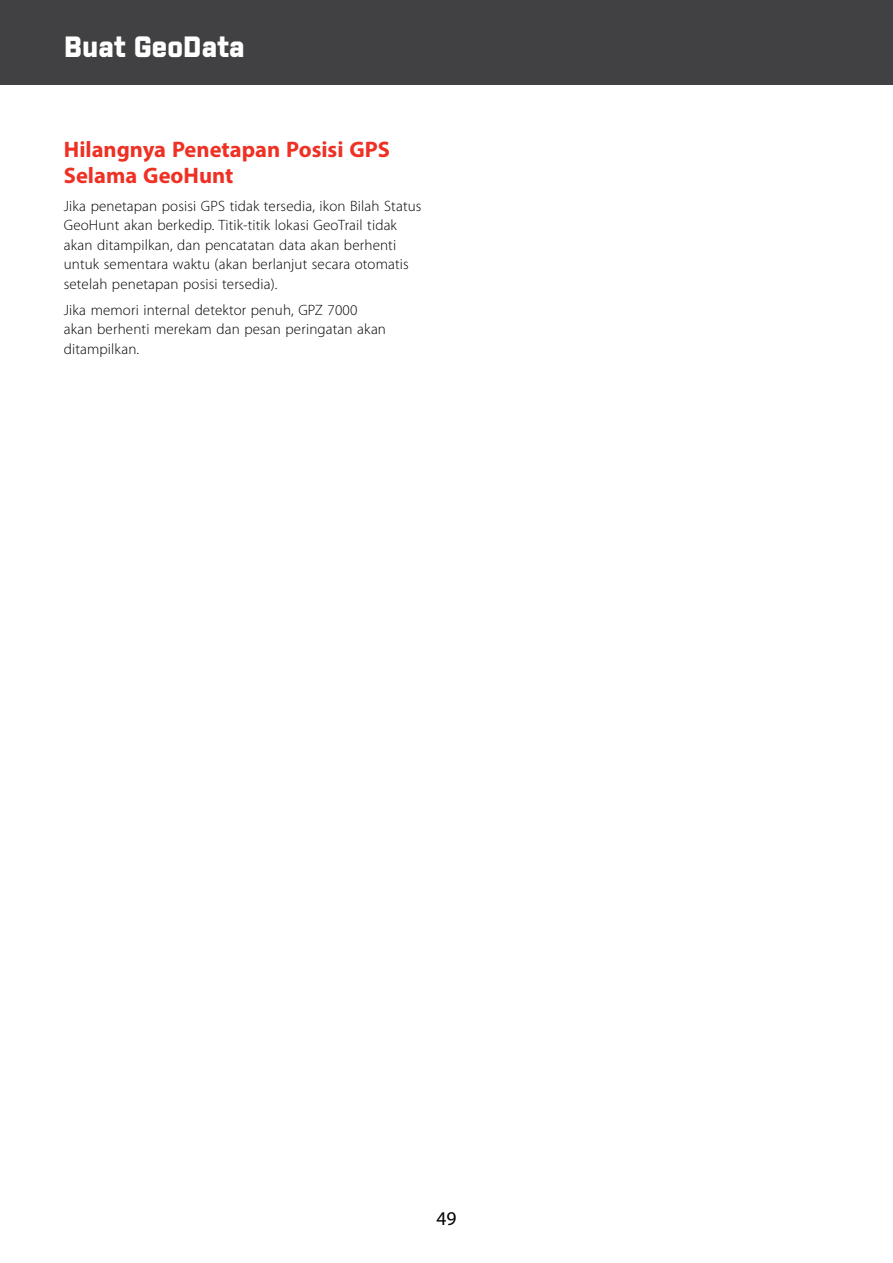
<style>
.page{position:relative;width:893px;height:1263px;background:#fff}
.page>*{position:absolute;margin:0;border:0;box-sizing:border-box;transform-origin:0 0}
.t1{font:900 28.5px "Industry";color:#fff}
.t2{font:700 22.5px/25.5px "Myriad Pro";color:#ee3124}
.t3{font:19.5px "Myriad Pro";color:#000}
.t4{font:300 15px/19.5px "Myriad Pro";letter-spacing:.01em;color:#000}
</style>
<div class="page">
<div style="left:0;top:0;width:893px;height:85px;background:#414042"></div>
<h1 class="t1" style="left:64px;top:29px;width:182px">Buat GeoData</h1>
<h2 class="t2" style="left:64px;top:136px;width:328px">Hilangnya Penetapan Posisi GPS<br>Selama GeoHunt</h2>
<p class="t4" style="left:64px;top:196px;width:359px">Jika penetapan posisi GPS tidak tersedia, ikon Bilah Status GeoHunt akan berkedip. Titik-titik lokasi GeoTrail tidak akan ditampilkan, dan pencatatan data akan berhenti untuk sementara waktu (akan berlanjut secara otomatis setelah penetapan posisi tersedia).</p>
<p class="t4" style="left:64px;top:300px;width:324px">Jika memori internal detektor penuh, GPZ 7000 akan berhenti merekam dan pesan peringatan akan ditampilkan.</p>
<h3 class="t3" style="left:436px;top:1206px;width:22px">49</h3>
</div>
